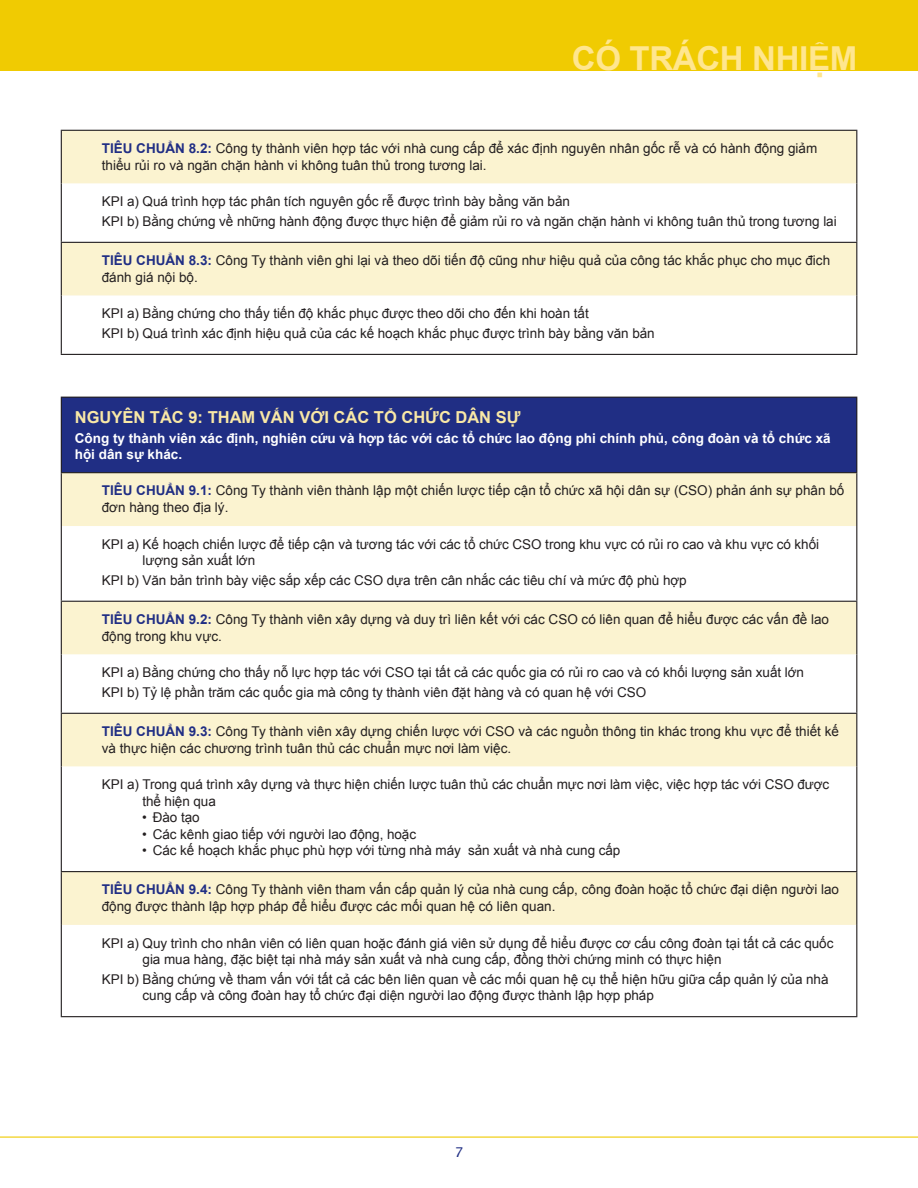
<style>
.page{position:relative;width:918px;height:1188px;background:#fff}
.page>*{position:absolute;margin:0;border:0;box-sizing:border-box;transform-origin:0 0}
.t1{font:700 33px "Arial";letter-spacing:-.01em;color:#ffe68f}
.t2{font:700 16.5px "Arial";color:#f9e8a6}
.t3{font:13.5px/16.5px "Arial";letter-spacing:-.005em;color:#231f20}
.t4{font:700 13.5px/16.5px "Arial";color:#fff}
.t5{font:13.5px "Lucida Sans";color:#202e84}
.s1{font-weight:700;color:#202e84}
</style>
<div class="page">
<div style="left:0;top:0;width:918px;height:71px;background:#f0cb02"></div>
<hr style="left:0;top:1137px;width:918px;height:1px;background:#f0cb02">
<div style="left:61px;top:397px;width:796px;height:76px;background:#202e84"></div>
<div style="left:62px;top:473px;width:794px;height:53px;background:#fbf3d0"></div>
<svg style="left:62px;top:600px;width:794px;height:325px"></svg>
<hr style="left:61px;top:397px;width:796px;height:1px;background:#231f20">
<hr style="left:61px;top:398px;width:1px;height:74px;background:#231f20">
<hr style="left:61px;top:526px;width:1px;height:75px;background:#231f20">
<hr style="left:856px;top:526px;width:1px;height:75px;background:#231f20">
<hr style="left:61px;top:655px;width:1px;height:58px;background:#231f20">
<hr style="left:856px;top:655px;width:1px;height:58px;background:#231f20">
<hr style="left:61px;top:767px;width:1px;height:104px;background:#231f20">
<hr style="left:856px;top:767px;width:1px;height:104px;background:#231f20">
<hr style="left:61px;top:925px;width:1px;height:91px;background:#231f20">
<hr style="left:856px;top:925px;width:1px;height:91px;background:#231f20">
<hr style="left:61px;top:472px;width:796px;height:1px;background:#231f20">
<hr style="left:61px;top:473px;width:1px;height:53px;background:#231f20">
<hr style="left:856px;top:473px;width:1px;height:53px;background:#231f20">
<hr style="left:61px;top:601px;width:796px;height:1px;background:#231f20">
<hr style="left:61px;top:602px;width:1px;height:53px;background:#231f20">
<hr style="left:856px;top:602px;width:1px;height:53px;background:#231f20">
<hr style="left:61px;top:713px;width:796px;height:1px;background:#231f20">
<hr style="left:61px;top:714px;width:1px;height:53px;background:#231f20">
<hr style="left:856px;top:714px;width:1px;height:53px;background:#231f20">
<hr style="left:61px;top:871px;width:796px;height:1px;background:#231f20">
<hr style="left:61px;top:872px;width:1px;height:53px;background:#231f20">
<hr style="left:856px;top:872px;width:1px;height:53px;background:#231f20">
<hr style="left:61px;top:1016px;width:796px;height:1px;background:#231f20">
<hr style="left:856px;top:398px;width:1px;height:74px;background:#231f20">
<div style="left:62px;top:131px;width:794px;height:53px;background:#fbf3d0"></div>
<svg style="left:62px;top:241px;width:794px;height:113px"></svg>
<hr style="left:61px;top:184px;width:1px;height:58px;background:#231f20">
<hr style="left:856px;top:184px;width:1px;height:58px;background:#231f20">
<hr style="left:61px;top:296px;width:1px;height:58px;background:#231f20">
<hr style="left:856px;top:296px;width:1px;height:58px;background:#231f20">
<hr style="left:61px;top:130px;width:796px;height:1px;background:#231f20">
<hr style="left:61px;top:131px;width:1px;height:53px;background:#231f20">
<hr style="left:856px;top:131px;width:1px;height:53px;background:#231f20">
<hr style="left:61px;top:242px;width:796px;height:1px;background:#231f20">
<hr style="left:61px;top:243px;width:1px;height:53px;background:#231f20">
<hr style="left:856px;top:243px;width:1px;height:53px;background:#231f20">
<hr style="left:61px;top:354px;width:796px;height:1px;background:#231f20">
<h1 class="t1" style="left:572px;top:37px;width:287px">CÓ TRÁCH NHIỆM</h1>
<p class="t3" style="left:102px;top:140px;width:717px"><span class="s1">TIÊU CHUẨN 8.2:</span> Công ty thành viên hợp tác với nhà cung cấp để xác định nguyên nhân gốc rễ và có hành động giảm thiểu rủi ro và ngăn chặn hành vi không tuân thủ trong tương lai.</p>
<p class="t3" style="left:102px;top:192px;width:736px;line-height:19.8px">KPI a) Quá trình hợp tác phân tích nguyên gốc rễ được trình bày bằng văn bản<br>KPI b) Bằng chứng về những hành động được thực hiện để giảm rủi ro và ngăn chặn hành vi không tuân thủ trong tương lai</p>
<p class="t3" style="left:102px;top:252px;width:730px"><span class="s1">TIÊU CHUẨN 8.3:</span> Công Ty thành viên ghi lại và theo dõi tiến độ cũng như hiệu quả của công tác khắc phục cho mục đich đánh giá nội bộ.</p>
<p class="t3" style="left:102px;top:304px;width:555px;line-height:19.8px">KPI a) Bằng chứng cho thấy tiến độ khắc phục được theo dõi cho đến khi hoàn tất<br>KPI b) Quá trình xác định hiệu quả của các kế hoạch khắc phục được trình bày bằng văn bản</p>
<p class="t2" style="left:75px;top:406px;width:447px">NGUYÊN TẮC 9: THAM VẤN VỚI CÁC TỔ C HỨC DÂN SỰ</p>
<p class="t4" style="left:75px;top:430px;width:757px">CÔNG TY THÀNH VIÊN XÁC ĐỊNH, NGHIÊN CỨU VÀ HỢP TÁC VỚI CÁC TỔ CHỨC LAO ĐỘNG PHI CHÍNH PHỦ, CÔNG ĐOÀN VÀ TỔ CHỨC XÃ<br>HỘI DÂN SỰ KHÁC.</p>
<p class="t3" style="left:102px;top:483px;width:744px"><span class="s1">TIÊU CHUẨN 9.1:</span> Công Ty thành viên thành lập một chiến lược tiếp cận tổ chức xã hội dân sự (CSO) phản ánh sự phân bố đơn hàng theo địa lý.</p>
<p class="t3" style="left:143px;top:536px;width:678px;text-indent:-41px">KPI a) Kế hoạch chiến lược để tiếp cận và tương tác với các tổ chức CSO trong khu vực có rủi ro cao và khu vực có khối lượng sản xuất lớn</p>
<p class="t3" style="left:102px;top:572px;width:586px">KPI b) Văn bản trình bày việc sắp xếp các CSO dựa trên cân nhắc các tiêu chí và mức độ phù hợp</p>
<p class="t3" style="left:102px;top:611px;width:729px"><span class="s1">TIÊU CHUẨN 9.2:</span> Công Ty thành viên xây dựng và duy trì liên kết với các CSO có liên quan để hiểu được các vấn đề lao động trong khu vực.</p>
<p class="t3" style="left:102px;top:663px;width:704px;line-height:19.8px">KPI a) Bằng chứng cho thấy nỗ lực hợp tác với CSO tại tất cả các quốc gia có rủi ro cao và có khối lượng sản xuất lớn<br>KPI b) Tỷ lệ phần trăm các quốc gia mà công ty thành viên đặt hàng và có quan hệ với CSO</p>
<p class="t3" style="left:102px;top:723px;width:739px"><span class="s1">TIÊU CHUẨN 9.3:</span> Công Ty thành viên xây dựng chiến lược với CSO và các nguồn thông tin khác trong khu vực để thiết kế và thực hiện các chương trình tuân thủ các chuẩn mực nơi làm việc.</p>
<p class="t3" style="left:142px;top:777px;width:689px;text-indent:-41px">KPI a) Trong quá trình xây dựng và thực hiện chiến lược tuân thủ các chuẩn mực nơi làm việc, việc hợp tác với CSO được thể hiện qua</p>
<p class="t3" style="left:142px;top:810px;width:59px">• Đào tạo</p>
<p class="t3" style="left:142px;top:826px;width:275px">• Các kênh giao tiếp với người lao động, hoặc</p>
<p class="t3" style="left:142px;top:843px;width:480px">• Các kế hoạch khắc phục phù hợp với từng nhà máy sản xuất và nhà cung cấp</p>
<p class="t3" style="left:102px;top:882px;width:739px"><span class="s1">TIÊU CHUẨN 9.4:</span> Công Ty thành viên tham vấn cấp quản lý của nhà cung cấp, công đoàn hoặc tổ chức đại diện người lao động được thành lập hợp pháp để hiểu được các mối quan hệ có liên quan.</p>
<p class="t3" style="left:143px;top:935px;width:692px;text-indent:-41px">KPI a) Quy trình cho nhân viên có liên quan hoặc đánh giá viên sử dụng để hiểu được cơ cấu công đoàn tại tất cả các quốc gia mua hàng, đặc biệt tại nhà máy sản xuất và nhà cung cấp, đồng thời chứng minh có thực hiện</p>
<p class="t3" style="left:143px;top:971px;width:687px;text-indent:-41px">KPI b) Bằng chứng về tham vấn với tất cả các bên liên quan về các mối quan hệ cụ thể hiện hữu giữa cấp quản lý của nhà cung cấp và công đoàn hay tổ chức đại diện người lao động được thành lập hợp pháp</p>
<p class="t5" style="left:455px;top:1145px;width:10px">7</p>
</div>
